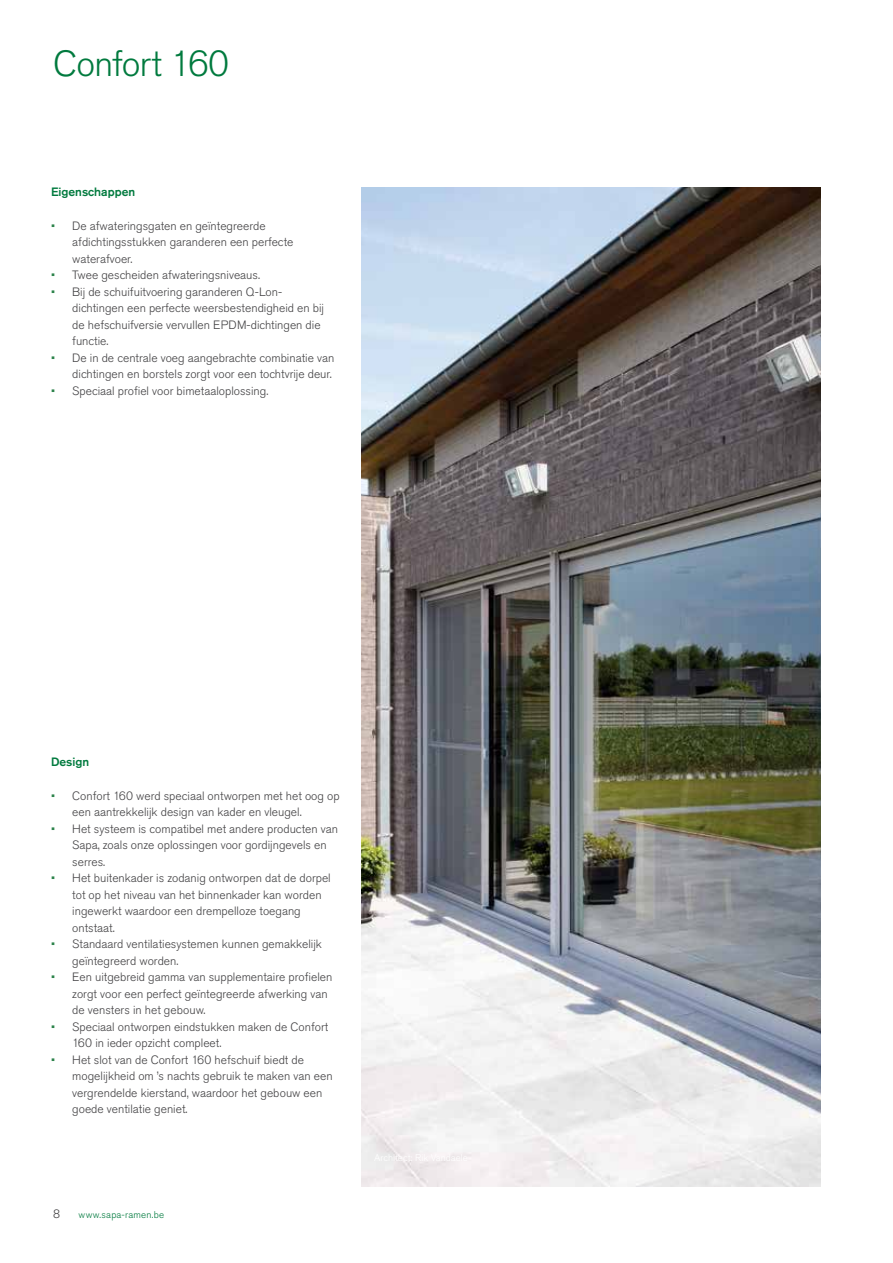
<style>
.page{position:relative;width:893px;height:1263px;background:#fff}
.page>*{position:absolute;margin:0;border:0;box-sizing:border-box;transform-origin:0 0}
.t1{font:300 36px "Akzidenz Grotesk Pro";letter-spacing:-.025em;color:#007a3e}
.t2{font:300 12px/16.5px "Akzidenz Grotesk Pro";color:#414042}
.t3{font:500 12px "Akzidenz Grotesk Pro";color:#007a3e}
.t4{font:300 9.75px "Akzidenz Grotesk Pro";letter-spacing:.025em;color:#007a3e}
.s1{color:#2c834b}
</style>
<div class="page">
<img style="left:361px;top:187px;width:460px;height:999px">
<h1 class="t1" style="left:53px;top:41px;width:178px">Confort 160</h1>
<p class="t3" style="left:51px;top:184px;width:86px">Eigenschappen</p>
<p class="t2" style="left:72px;top:217px;width:223px;text-indent:-21px"><span class="s1">•</span> De afwateringsgaten en geïntegreerde afdichtingsstukken garanderen een perfecte waterafvoer.</p>
<p class="t2" style="left:51px;top:267px;width:211px"><span class="s1">•</span> Twee gescheiden afwateringsniveaus.</p>
<p class="t2" style="left:72px;top:283px;width:253px;text-indent:-21px"><span class="s1">•</span> Bij de schuifuitvoering garanderen Q-Lon&shy;dichtingen een perfecte weersbestendigheid en bij de hefschuifversie vervullen EPDM-dichtingen die functie.</p>
<p class="t2" style="left:51px;top:349px;width:285px;text-align:right"><span class="s1">•</span> De in de centrale voeg aangebrachte combinatie van dichtingen en borstels zorgt voor een tochtvrije deur.</p>
<p class="t2" style="left:51px;top:382px;width:219px"><span class="s1">•</span> Speciaal profiel voor bimetaaloplossing.</p>
<p class="t3" style="left:51px;top:754px;width:40px">Design</p>
<p class="t2" style="left:72px;top:787px;width:269px;text-indent:-21px"><span class="s1">•</span> Confort 160 werd speciaal ontworpen met het oog op een aantrekkelijk design van kader en vleugel.</p>
<p class="t2" style="left:72px;top:820px;width:267px;text-indent:-21px"><span class="s1">•</span> Het systeem is compatibel met andere producten van<br>Sapa, zoals onze oplossingen voor gordijngevels en serres.</p>
<p class="t2" style="left:72px;top:870px;width:260px;text-indent:-21px"><span class="s1">•</span> Het buitenkader is zodanig ontworpen dat de dorpel tot op het niveau van het binnenkader kan worden ingewerkt waardoor een drempelloze toegang ontstaat.</p>
<p class="t2" style="left:72px;top:936px;width:251px;text-indent:-21px"><span class="s1">•</span> Standaard ventilatiesystemen kunnen gemakkelijk geïntegreerd worden.</p>
<p class="t2" style="left:72px;top:969px;width:262px;text-indent:-21px"><span class="s1">•</span> Een uitgebreid gamma van supplementaire profielen zorgt voor een perfect geïntegreerde afwerking van de vensters in het gebouw.</p>
<p class="t2" style="left:72px;top:1018px;width:258px;text-indent:-21px"><span class="s1">•</span> Speciaal ontworpen eindstukken maken de Confort<br>160 in ieder opzicht compleet.</p>
<p class="t2" style="left:72px;top:1051px;width:262px;text-indent:-21px"><span class="s1">•</span> Het slot van de Confort 160 hefschuif biedt de mogelijkheid om ’s nachts gebruik te maken van een vergrendelde kierstand, waardoor het gebouw een goede ventilatie geniet.</p>
<p class="t2" style="left:53px;top:1205px;width:8px">8</p>
<p class="t4" style="left:79px;top:1208px;width:87px">www.sapa-ramen.be</p>
</div>
